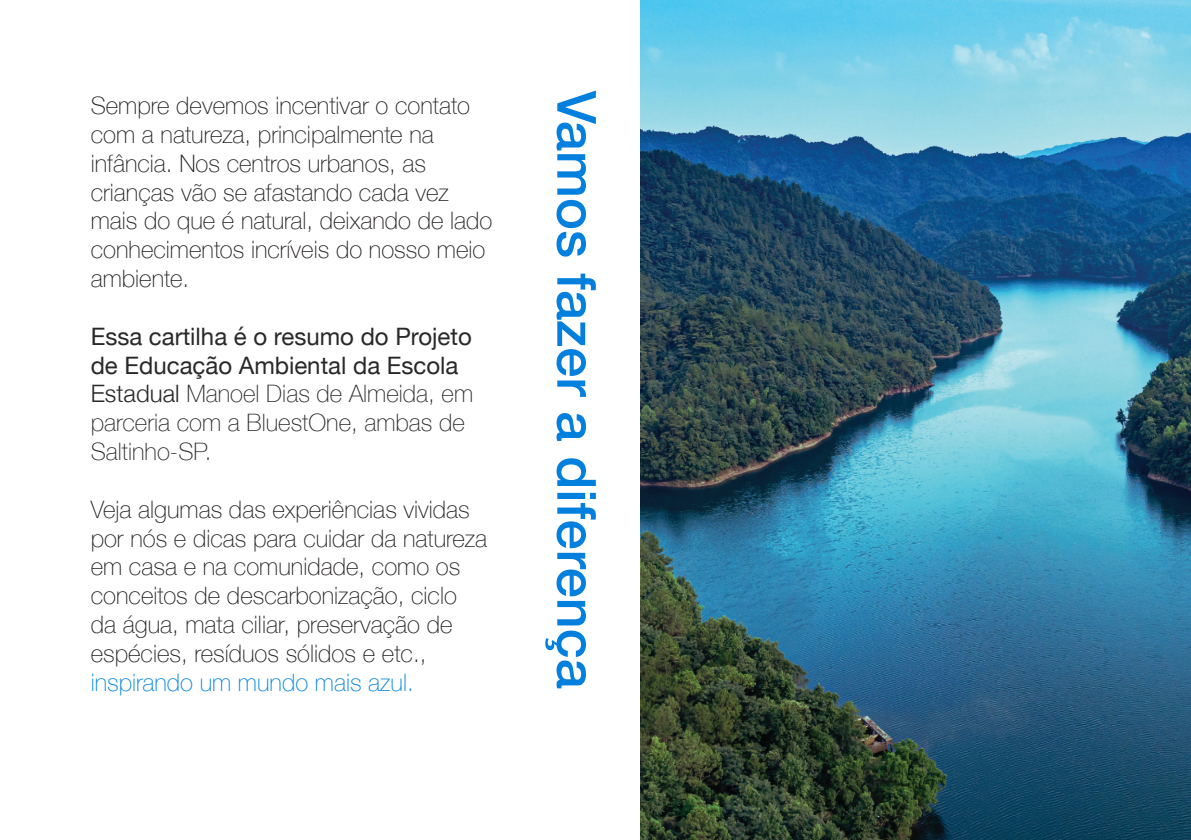
<style>
.page{position:relative;width:1191px;height:840px;background:#fff}
.page>*{position:absolute;margin:0;border:0;box-sizing:border-box;transform-origin:0 0}
.t1{font:500 54px "Helvetica Neue";color:#0380de}
.t2{font:100 24px/28.8px "Helvetica Neue";color:#231f20}
.t3{font:100 24px/28.8px "Helvetica Neue";color:#292929}
.s1{font-weight:400}
.s2{font-weight:300}
.s3{color:#0385e2}
</style>
<div class="page">
<img style="left:641px;top:0;width:550px;height:839px">
<p class="t2" style="left:91px;top:90px;width:403px">Sempre devemos incentivar o contato com a natureza, principalmente na infância. Nos centros urbanos, as crianças vão se afastando cada vez mais do que é natural, deixando de lado conhecimentos incríveis do nosso meio ambiente.</p>
<p class="t3" style="left:91px;top:320px;width:384px"><span class="s1">Essa cartilha é o resumo do Projeto de Educação Ambiental da Escola<br></span><span class="s2">Estadual</span> Manoel Dias de Almeida, em parceria com a BluestOne, ambas de<br>Saltinho-SP.</p>
<p class="t2" style="left:91px;top:493px;width:398px">Veja algumas das experiências vividas por nós e dicas para cuidar da natureza em casa e na comunidade, como os conceitos de descarbonização, ciclo da água, mata ciliar, preservação de espécies, resíduos sólidos e etc., <span class="s3">inspirando um mundo mais azul.</span></p>
<p class="t1" style="left:620px;top:91px;width:599px;rotate:90deg">Vamos fazer a diferença</p>
</div>
